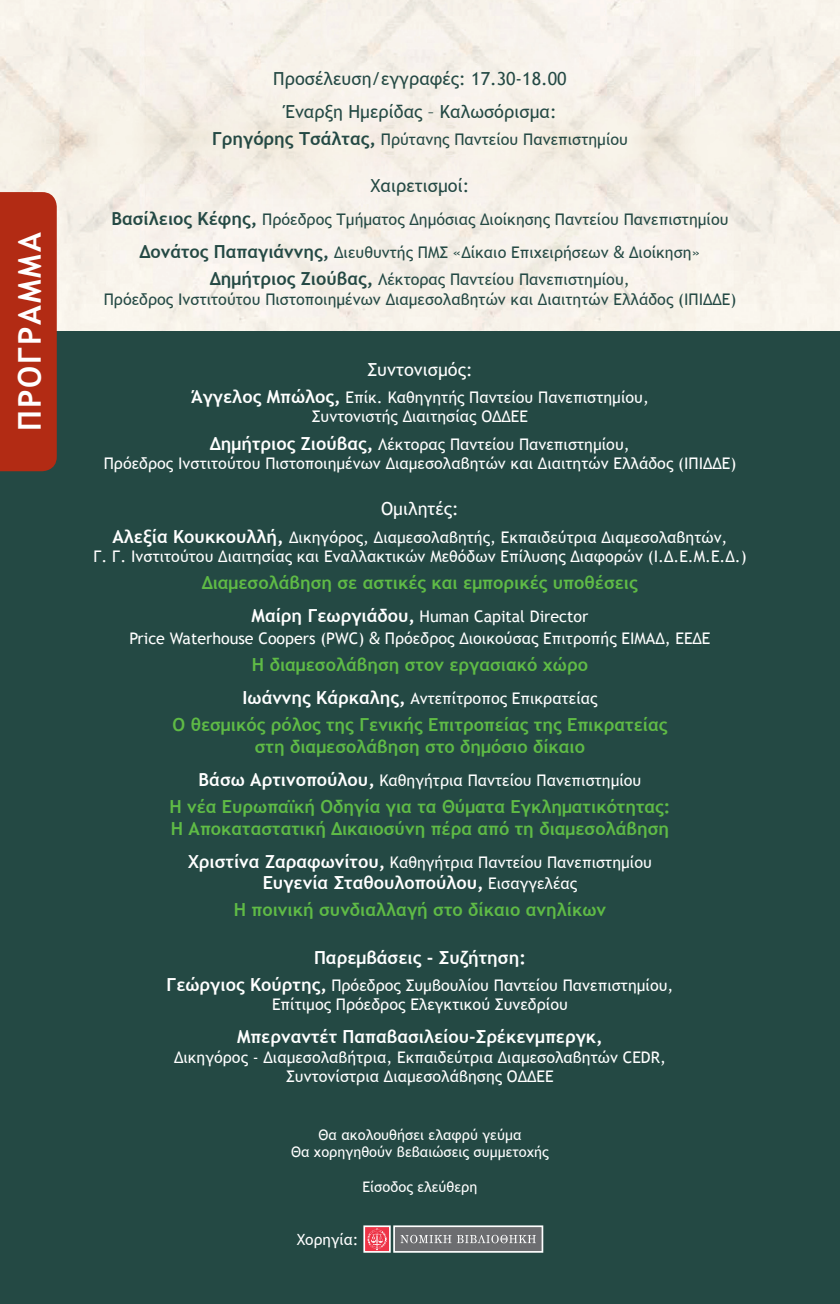
<style>
.page{position:relative;width:840px;height:1304px;background:#fff}
.page>*{position:absolute;margin:0;border:0;box-sizing:border-box;transform-origin:0 0}
.t1{font:700 31.4px "Trebuchet MS";letter-spacing:.06em;color:#fff}
.t2{font:700 18px/21.6px "Trebuchet MS";color:#5fbb46;text-align:center}
.t3{font:18px/33px "Trebuchet MS";color:#244944;text-align:center}
.t4{font:700 18px "Trebuchet MS";color:#fff}
.t5{font:18px "Trebuchet MS";color:#fff}
.t6{font:16px/19.2px "Trebuchet MS";color:#fff;text-align:center}
.t7{font:16px/33px "Trebuchet MS";color:#244944;text-align:center}
.t8{font:15.4px "Trebuchet MS";color:#fff}
.t9{font:14.4px/17.4px "Trebuchet MS";color:#fff;text-align:center}
.s1{font-weight:700;font-size:18px}
.s2{font-family:"Myriad Pro";font-size:18px}
.s3{color:#fff}
.s4{font-weight:400;font-size:16px;color:#fff}
</style>
<div class="page">
<img style="left:0;top:0;width:839px;height:332px">
<div style="left:0;top:332px;width:839px;height:972px;background:#244944"></div>
<div style="left:0;top:192px;width:57px;height:279px;background:#b22b14"></div>
<div style="left:364px;top:1226px;width:25px;height:26px;background:#ee3447"></div>
<div style="left:363px;top:1225px;width:27px;height:28px;border:2px solid #fff"></div>
<svg style="left:367px;top:1228px;width:19px;height:22px"></svg>
<div style="left:394px;top:1226px;width:148px;height:26px;background:#6c6d70"></div>
<div style="left:393px;top:1225px;width:150px;height:28px;border:2px solid #fff"></div>
<svg style="left:400px;top:1235px;width:135px;height:8px"></svg>
<h1 class="t1" style="left:10px;top:431px;width:200px;rotate:-90deg">ΠΡΟΓΡΑΜΜΑ</h1>
<p class="t3" style="left:273px;top:62px;width:295px">Προσέλευση/εγγραφές: 17.30-18.00<br>Έναρξη Ημερίδας – Καλωσόρισμα:</p>
<p class="t7" style="left:212px;top:123px;width:417px"><span class="s1">Γρηγόρης Τσάλτας,</span> Πρύτανης Παντείου Πανεπιστημίου</p>
<p class="t3" style="left:370px;top:170px;width:100px">Χαιρετισμοί:</p>
<p class="t7" style="left:111px;top:203px;width:618px"><span class="s1">Βασίλειος Κέφης,</span> Πρόεδρος Τµήµατος Δηµόσιας Διοίκησης Παντείου Πανεπιστηµίου<br><span class="s1">Δονάτος Παπαγιάννης,</span> Διευθυντής ΠΜΣ «Δίκαιο Επιχειρήσεων <span class="s2">&amp;</span> Διοίκηση»</p>
<p class="t7" style="left:104px;top:270px;width:633px;line-height:19.2px"><span class="s1">Δηµήτριος Ζιούβας,</span> Λέκτορας Παντείου Πανεπιστημίου,<br>Πρόεδρος Ινστιτούτου Πιστοποιημένων Διαμεσολαβητών και Διαιτητών Ελλάδος (ΙΠΙΔΔΕ)</p>
<p class="t5" style="left:367px;top:359px;width:107px">Συντονισμός:</p>
<p class="t6" style="left:191px;top:388px;width:459px"><span class="s1">Άγγελος Μπώλος,</span> Επίκ. Καθηγητής Παντείου Πανεπιστημίου,<br>Συντονιστής Διαιτησίας ΟΔΔΕΕ</p>
<p class="t6" style="left:104px;top:435px;width:633px"><span class="s1">Δηµήτριος Ζιούβας,</span> Λέκτορας Παντείου Πανεπιστημίου,<br>Πρόεδρος Ινστιτούτου Πιστοποιημένων Διαμεσολαβητών και Διαιτητών Ελλάδος (ΙΠΙΔΔΕ)</p>
<p class="t5" style="left:381px;top:498px;width:79px">Ομιλητές:</p>
<p class="t6" style="left:93px;top:528px;width:654px"><span class="s1">Αλεξία Κουκκουλλή,</span> Δικηγόρος, Διαμεσολαβητής, Εκπαιδεύτρια Διαμεσολαβητών,<br>Γ. Γ. Ινστιτούτου Διαιτησίας και Εναλλακτικών Μεθόδων Επίλυσης Διαφορών (Ι.Δ.Ε.Μ.Ε.Δ.)</p>
<p class="t2" style="left:202px;top:572px;width:437px">Διαμεσολάβηση σε αστικές και εμπορικές υποθέσεις</p>
<p class="t6" style="left:129px;top:606px;width:582px;line-height:21.6px"><span class="s1">Μαίρη Γεωργιάδου,</span> Human Capital Director<br>Price Waterhouse Coopers (PWC) <span class="s2">&amp;</span> Πρόεδρος Διοικούσας Επιτροπής ΕΙΜΑΔ, ΕΕΔΕ</p>
<p class="t2" style="left:252px;top:654px;width:337px">Η διαµεσολάβηση στον εργασιακό χώρο</p>
<p class="t6" style="left:242px;top:689px;width:356px"><span class="s1">Ιωάννης Κάρκαλης,</span> Αντεπίτροπος Επικρατείας</p>
<p class="t2" style="left:172px;top:714px;width:496px">Ο θεσµικός ρόλος της Γενικής Επιτροπείας της Επικρατείας στη διαµεσολάβηση στο δηµόσιο δίκαιο</p>
<p class="t6" style="left:198px;top:771px;width:444px"><span class="s1">Βάσω Αρτινοπούλου,</span> Καθηγήτρια Παντείου Πανεπιστηµίου</p>
<p class="t2" style="left:169px;top:796px;width:502px;text-align:left">Η νέα Ευρωπαϊκή Οδηγία για τα Θύµατα Εγκληµατικότητας:<br>Η Αποκαταστατική Δικαιοσύνη πέρα από τη διαµεσολάβηση</p>
<p class="t6" style="left:188px;top:852px;width:465px"><span class="s1">Χριστίνα Ζαραφωνίτου,</span> Καθηγήτρια Παντείου Πανεπιστηµίου</p>
<p class="t2" style="left:234px;top:869px;width:373px;line-height:27.2px"><span class="s3">Ευγενία Σταθουλοπούλου,</span> <span class="s4">Εισαγγελέας<br></span>Η ποινική συνδιαλλαγή στο δίκαιο ανηλίκων</p>
<p class="t4" style="left:314px;top:946px;width:213px">Παρεμβάσεις - Συζήτηση:</p>
<p class="t6" style="left:166px;top:976px;width:508px"><span class="s1">Γεώργιος Κούρτης,</span> Πρόεδρος Συµβουλίου Παντείου Πανεπιστηµίου,<br>Επίτιµος Πρόεδρος Ελεγκτικού Συνεδρίου</p>
<p class="t4" style="left:237px;top:1026px;width:367px">Μπερναντέτ Παπαβασιλείου-Σρέκενµπεργκ,</p>
<p class="t6" style="left:174px;top:1047px;width:493px">Δικηγόρος - Διαμεσολαβήτρια, Εκπαιδεύτρια Διαμεσολαβητών CEDR,<br>Συντονίστρια Διαμεσολάβησης ΟΔΔΕΕ</p>
<p class="t9" style="left:291px;top:1126px;width:259px">Θα ακολουθήσει ελαφρύ γεύµα<br>Θα χορηγηθούν βεβαιώσεις συμμετοχής</p>
<p class="t9" style="left:362px;top:1178px;width:117px">Είσοδος ελεύθερη</p>
<p class="t8" style="left:296px;top:1230px;width:63px">Χορηγία:</p>
</div>
